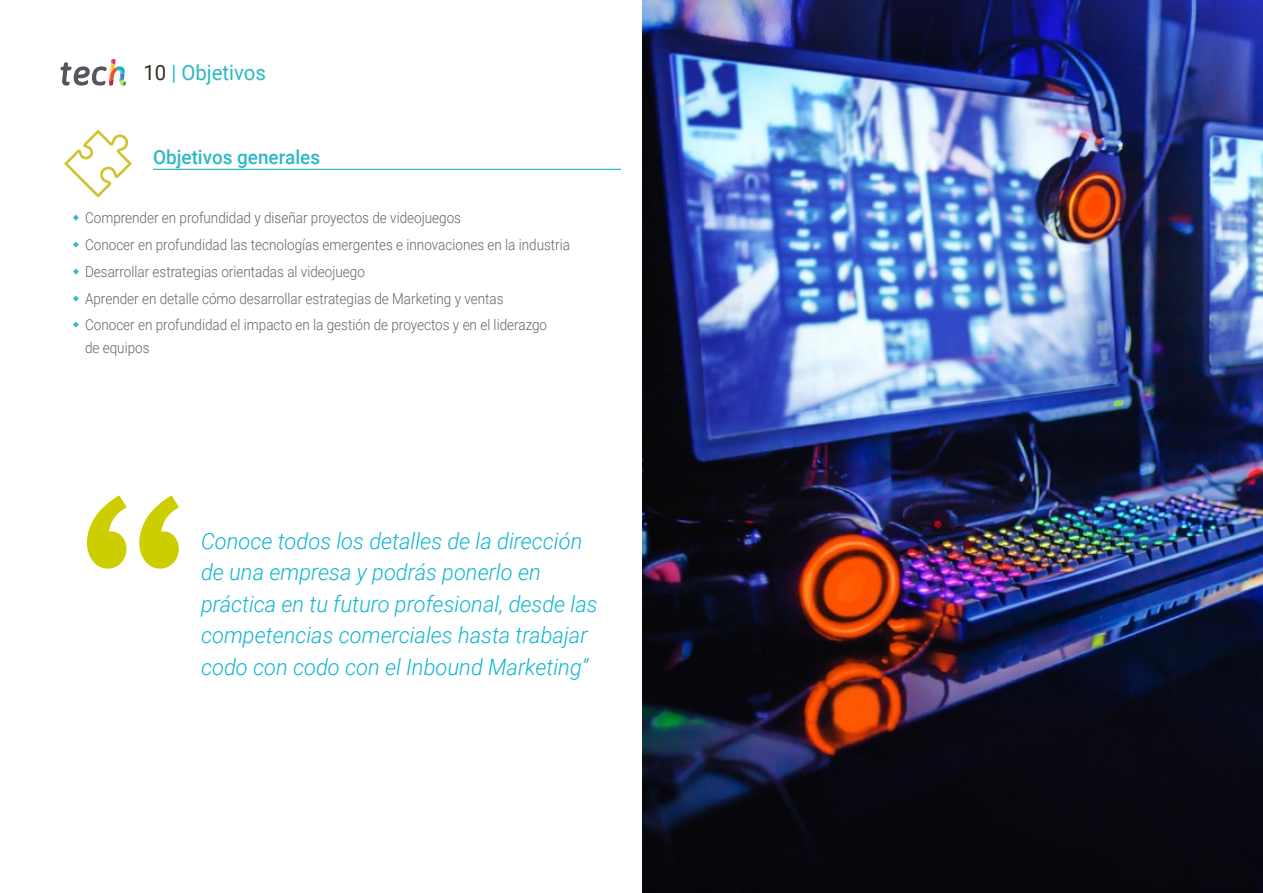
<style>
.page{position:relative;width:1263px;height:893px;background:#fff}
.page>*{position:absolute;margin:0;border:0;box-sizing:border-box;transform-origin:0 0}
.t1{font:italic 300 22.5px/31.5px "Roboto";color:#0fb6cf}
.t2{font:21px "Roboto";color:#2db8c5}
.t3{font:500 19.5px "Roboto";color:#2db8c5}
.t4{font:300 15px/26.7px "Roboto";color:#61646a;scale:.9 1}
.s1{color:#312e20}
</style>
<div class="page">
<hr style="left:153px;top:169px;width:468px;height:1px;background:#2db8c5">
<svg style="left:64px;top:129px;width:68px;height:69px"></svg>
<img style="left:642px;top:0;width:621px;height:893px">
<svg style="left:61px;top:59px;width:65px;height:27px"></svg>
<svg style="left:87px;top:495px;width:92px;height:74px"></svg>
<h2 class="t2" style="left:144px;top:57px;width:124px"><span class="s1">10</span> | Objetivos</h2>
<h3 class="t3" style="left:153px;top:144px;width:169px">Objetivos generales</h3>
<p class="t4" style="left:85px;top:204px;width:540px">Comprender en profundidad y diseñar proyectos de videojuegos<br>Conocer en profundidad las tecnologías emergentes e innovaciones en la industria Desarrollar estrategias orientadas al videojuego<br>Aprender en detalle cómo desarrollar estrategias de Marketing y ventas<br>Conocer en profundidad el impacto en la gestión de proyectos y en el liderazgo</p>
<p class="t4" style="left:85px;top:334px;width:73px">de equipos</p>
<h1 class="t1" style="left:201px;top:524px;width:398px">Conoce todos los detalles de la dirección de una empresa y podrás ponerlo en práctica en tu futuro profesional, desde las competencias comerciales hasta trabajar codo con codo con el Inbound Marketing”</h1>
</div>
